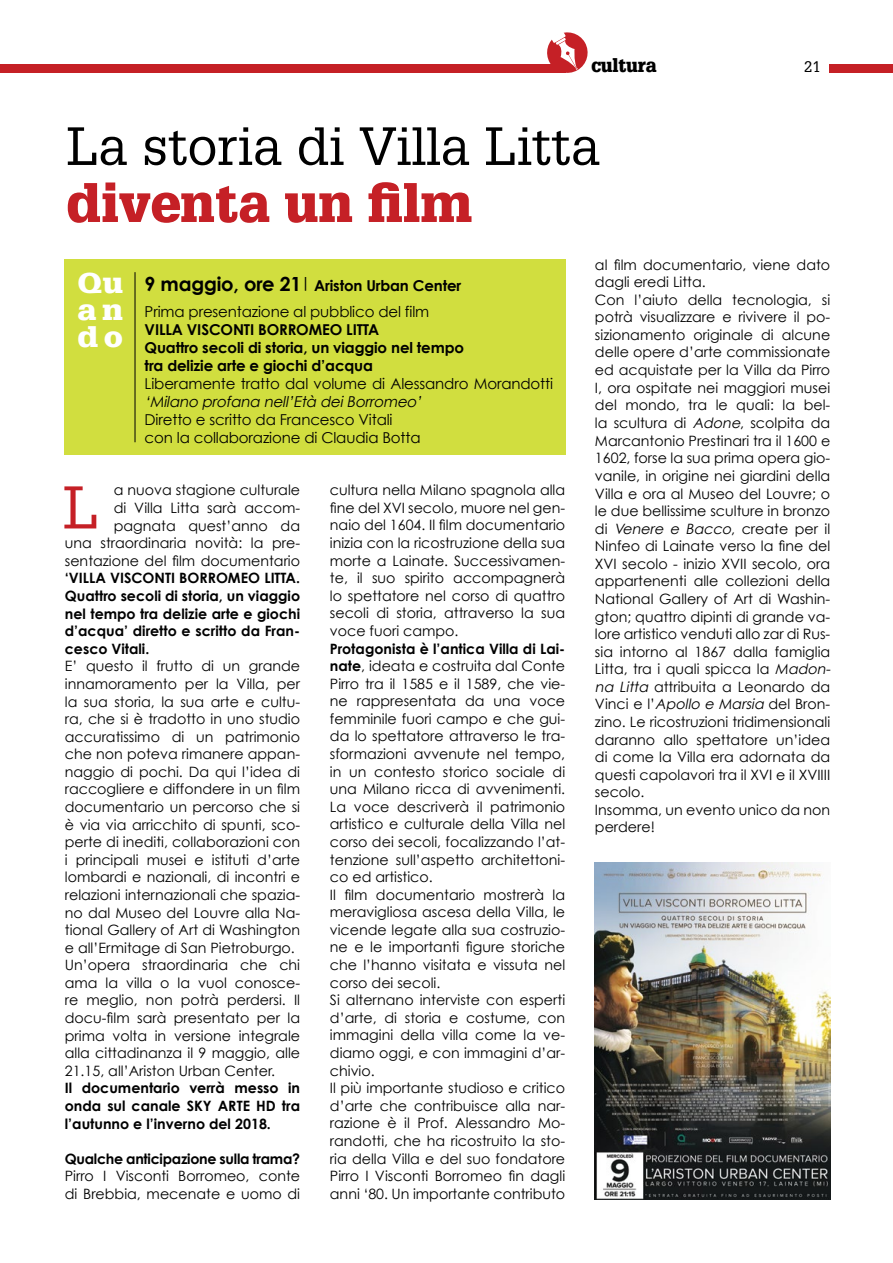
<style>
.page{position:relative;width:893px;height:1263px;background:#fff}
.page>*{position:absolute;margin:0;border:0;box-sizing:border-box;transform-origin:0 0}
.t1{font:58.8px "Glypha";color:#c52026}
.t2{font:52.5px "Glypha";color:#000}
.t3{font:900 52.5px "Glypha";color:#c52026}
.t4{font:900 28.2px/27px "Glypha";color:#fff;text-align:justify;scale:1.12 1}
.t5{font:900 18.75px "Glypha";color:#000;scale:.96 1}
.t6{font:15px/26.5px "Century Gothic";letter-spacing:-.01em;color:#000}
.t7{font:700 15px/18px "Century Gothic";letter-spacing:-.01em;color:#000}
.t8{font:italic 15px "Century Gothic";color:#000}
.t9{font:15px "Glypha";color:#000}
.t10{font:14.25px/17.5px "Century Gothic";color:#000}
.t11{font:700 14.25px/17.5px "Century Gothic";color:#000;text-align:justify}
.t12{font:700 14.25px "Century Gothic";letter-spacing:-.02em;color:#000}
.s1{font-weight:700;font-size:19.5px}
.s2{font-weight:700}
.s3{font-style:italic}
</style>
<div class="page">
<div style="left:829px;top:64px;width:64px;height:8px;background:#c52026"></div>
<div style="left:0;top:64px;width:566px;height:8px;background:#c52026"></div>
<svg style="left:544px;top:32px;width:44px;height:41px"></svg>
<div style="left:65px;top:259px;width:501px;height:196px;background:#d1de3f"></div>
<hr style="left:135px;top:272px;width:1px;height:170px;background:#000">
<img style="left:595px;top:863px;width:235px;height:336px">
<h3 class="t5" style="left:591px;top:54px;width:70px">cultura</h3>
<p class="t9" style="left:804px;top:58px;width:18px">21</p>
<h2 class="t2" style="left:66px;top:115px;width:535px">La storia di Villa Litta</h2>
<h2 class="t3" style="left:66px;top:171px;width:408px">diventa un film</h2>
<h3 class="t4" style="left:78px;top:269px;width:42px">Qu an do</h3>
<p class="t6" style="left:145px;top:272px;width:318px"><span class="s1">9 maggio, ore 21</span><sup>|</sup> <span class="s2">Ariston Urban Center<br></span>Prima presentazione al pubblico del film</p>
<p class="t7" style="left:145px;top:320px;width:321px">VILLA VISCONTI BORROMEO LITTA<br>Quattro secoli di storia, un viaggio nel tempo tra delizie arte e giochi d’acqua</p>
<p class="t6" style="left:145px;top:370px;width:410px">Liberamente tratto dal volume di Alessandro Morandotti</p>
<p class="t8" style="left:145px;top:392px;width:282px">‘Milano profana nell’Età deiBorromeo’</p>
<p class="t6" style="left:145px;top:410px;width:278px;line-height:18px">Diretto e scritto da Francesco Vitali con la collaborazione di Claudia Botta</p>
<p class="t10" style="left:65px;top:481px;width:237px;text-align:right">a nuova stagione culturale<br>di Villa Litta sarà accom&shy;pagnata quest’anno da<br>una straordinaria novità: la pre&shy;sentazione del film documentario</p>
<p class="t11" style="left:65px;top:569px;width:237px">‘VILLA VISCONTI BORROMEO LITTA.<br>Quattro secoli di storia, un viaggio nel tempo tra delizie arte e giochi d’acqua’ diretto e scritto da Fran&shy;cesco Vitali.</p>
<p class="t10" style="left:65px;top:657px;width:237px">E’ questo il frutto di un grande innamoramento per la Villa, per la sua storia, la sua arte e cultu&shy;ra, che si è tradotto in uno studio accuratissimo di un patrimonio che non poteva rimanere appan&shy;naggio di pochi. Da qui l’idea di raccogliere e diffondere in un film documentario un percorso che si è via via arricchito di spunti, sco&shy;perte di inediti, collaborazioni con i principali musei e istituti d’arte lombardi e nazionali, di incontri e relazioni internazionali che spazia&shy;no dal Museo del Louvre alla Na&shy;tional Gallery of Art di Washington e all’Ermitage di San Pietroburgo.<br>Un’opera straordinaria che chi ama la villa o la vuol conosce&shy;re meglio, non potrà perdersi. Il docu-film sarà presentato per la prima volta in versione integrale alla cittadinanza il 9 maggio, alle 21.15, all’Ariston Urban Center.</p>
<p class="t11" style="left:65px;top:1079px;width:237px">Il documentario verrà messo in onda sul canale SKY ARTE HD tra l’autunno e l’inverno del 2018.</p>
<p class="t12" style="left:65px;top:1150px;width:237px">Qualche anticipazione sulla trama?</p>
<p class="t10" style="left:65px;top:1167px;width:237px">Pirro I Visconti Borromeo, conte di Brebbia, mecenate e uomo di</p>
<h1 class="t1" style="left:63px;top:472px;width:37px">L</h1>
<p class="t10" style="left:330px;top:481px;width:237px;text-align:justify">cultura nella Milano spagnola alla fine del XVI secolo, muore nel gen&shy;naio del 1604. Il film documentario inizia con la ricostruzione della sua morte a Lainate. Successivamen&shy;te, il suo spirito accompagnerà lo spettatore nel corso di quattro secoli di storia, attraverso la sua voce fuori campo.</p>
<p class="t10" style="left:330px;top:639px;width:237px"><span class="s2">Protagonista è l’antica Villa di Lai&shy;nate</span>, ideata e costruita dal Conte<br>Pirro tra il 1585 e il 1589, che vie&shy;ne rappresentata da una voce femminile fuori campo e che gui&shy;da lo spettatore attraverso le tra&shy;sformazioni avvenute nel tempo, in un contesto storico sociale di una Milano ricca di avvenimenti.<br>La voce descriverà il patrimonio artistico e culturale della Villa nel corso dei secoli, focalizzando l’at&shy;tenzione sull’aspetto architettoni&shy;co ed artistico.<br>Il film documentario mostrerà la meravigliosa ascesa della Villa, le vicende legate alla sua costruzio&shy;ne e le importanti figure storiche che l’hanno visitata e vissuta nel corso dei secoli.<br>Si alternano interviste con esperti d’arte, di storia e costume, con immagini della villa come la ve&shy;diamo oggi, e con immagini d’ar&shy;chivio.<br>Il più importante studioso e critico d’arte che contribuisce alla nar&shy;razione è il Prof. Alessandro Mo&shy;randotti, che ha ricostruito la sto&shy;ria della Villa e del suo fondatore<br>Pirro I Visconti Borromeo fin dagli anni ‘80. Un importante contributo</p>
<p class="t10" style="left:595px;top:255px;width:240px">al film documentario, viene dato dagli eredi Litta.<br>Con l’aiuto della tecnologia, si potrà visualizzare e rivivere il po&shy;sizionamento originale di alcune delle opere d’arte commissionate ed acquistate per la Villa da Pirro<br>I, ora ospitate nei maggiori musei del mondo, tra le quali: la bel&shy;la scultura di <span class="s3">Adone</span>, scolpita da<br>Marcantonio Prestinari tra il 1600 e<br>1602, forse la sua prima opera gio&shy;vanile, in origine nei giardini della<br>Villa e ora al Museo del Louvre; o le due bellissime sculture in bronzo d i <span class="s3">Venere e Bacco</span>, c re a t e p e r i l<br>Ninfeo di Lainate verso la fine del<br>XVI secolo - inizio XVII secolo, ora appartenenti alle collezioni della<br>National Gallery of Art di Washin&shy;gton; quattro dipinti di grande va&shy;lore artistico venduti allo zar di Rus&shy;sia intorno al 1867 dalla famiglia<br>Litta, tra i quali spicca la <span class="s3">Madon&shy;na Litta</span> attribuita a Leonardo da<br>Vinci e l’<span class="s3">Apollo e Marsia</span> del Bron&shy;zino. Le ricostruzioni tridimensionali daranno allo spettatore un’idea di come la Villa era adornata da questi capolavori tra il XVI e il XVIIII secolo.<br>Insomma, un evento unico da non perdere!</p>
</div>
